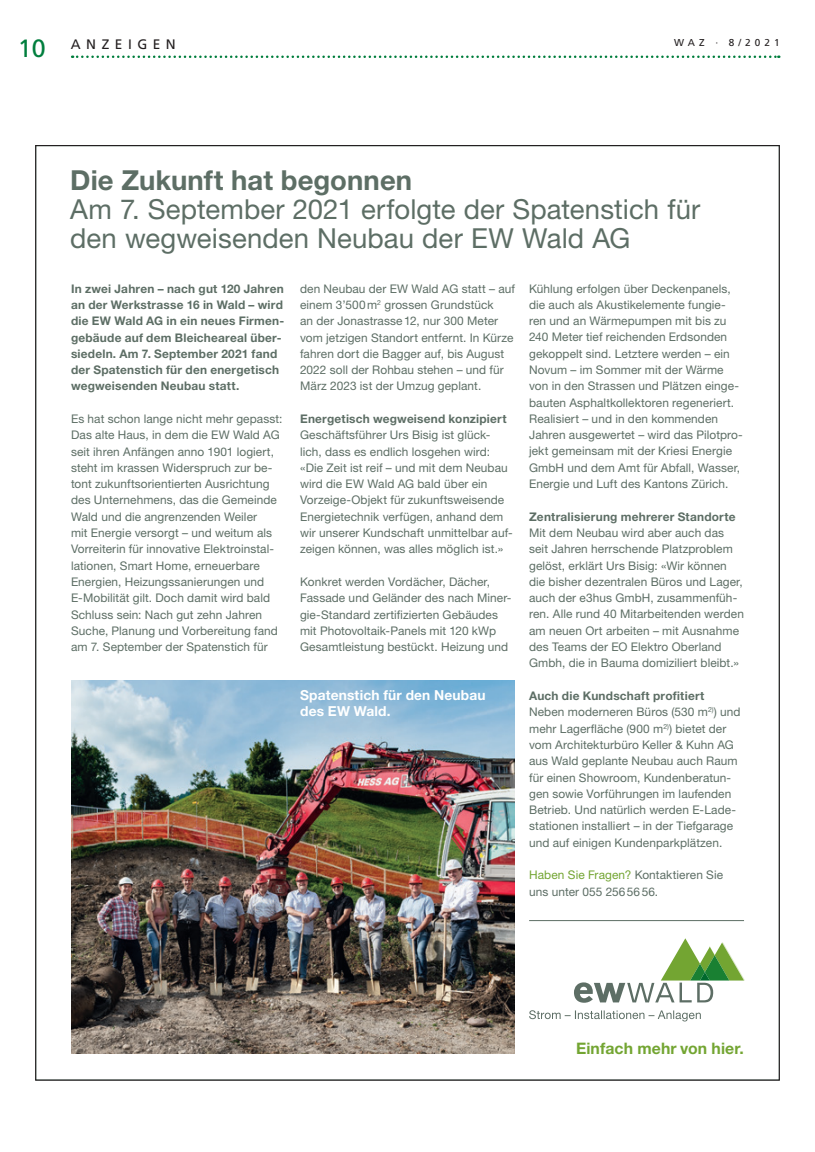
<style>
.page{position:relative;width:815px;height:1152px;background:#fff}
.page>*{position:absolute;margin:0;border:0;box-sizing:border-box;transform-origin:0 0}
.t1{font:27.62px/28.9px "Helvetica Neue LT Std";letter-spacing:.005em;color:#5d6e65}
.t2{font:700 27.62px "Helvetica Neue LT Std";letter-spacing:.005em;color:#5d6e65}
.t3{font:700 15.88px "Helvetica Neue LT Std";letter-spacing:.005em;color:#73a532}
.t4{font:700 13.75px/16.2px "Helvetica Neue LT Std";letter-spacing:.01em;color:#fff}
.t5{font:13.75px "Frutiger LT Std";letter-spacing:.4em;color:#231f20}
.t6{font:11.88px/16.2px "Helvetica Neue LT Std";letter-spacing:.005em;color:#5d6e65}
.t7{font:700 11.88px/16.2px "Helvetica Neue LT Std";letter-spacing:.015em;color:#5d6e65}
.t8{font:10px "Frutiger LT Std";letter-spacing:.4em;color:#231f20}
.s1{font-size:25px;color:#007e3d}
.s2{font-weight:700}
.s3{color:#73a532}
</style>
<div class="page">
<hr style="left:814px;top:0;width:1px;height:1152px;background:#ddebe1">
<svg style="left:72px;top:56px;width:707px;height:2px"></svg>
<img style="left:71px;top:680px;width:444px;height:373px">
<svg style="left:529px;top:1010px;width:172px;height:11px"></svg>
<svg style="left:574px;top:938px;width:170px;height:64px"></svg>
<hr style="left:529px;top:920px;width:215px;height:1px;background:#5d6e65">
<p class="t5" style="left:18px;top:36px;width:160px"><span class="s1">10</span> ANZEIGEN</p>
<p class="t8" style="left:674px;top:37px;width:107px">WAZ · 8/2021</p>
<h1 class="t2" style="left:70px;top:163px;width:344px">Die Zukunft hat begonnen</h1>
<h1 class="t1" style="left:70px;top:194px;width:632px">Am 7. September 2021 erfolgte der Spatenstich für den wegweisenden Neubau der EW Wald AG</h1>
<p class="t7" style="left:71px;top:280px;width:215px">In zwei Jahren – nach gut 120 Jahren an der Werkstrasse 16 in Wald – wird die EW Wald AG in ein neues Firmen&shy;gebäude auf dem Bleicheareal über&shy;siedeln. Am 7. September 2021 fand der Spatenstich für den energetisch wegweisenden Neubau statt.</p>
<p class="t6" style="left:71px;top:410px;width:213px">Es hat schon lange nicht mehr gepasst:<br>Das alte Haus, in dem die EW Wald AG seit ihren Anfängen anno 1901 logiert, steht im krassen Widerspruch zur be&shy;tont zukunftsorientierten Ausrichtung des Unternehmens, das die Gemeinde Wald und die angrenzenden Weiler<br>mit Energie versorgt – und weitum als Vorreiterin für innovative Elektroinstal&shy;lationen, Smart Home, erneuerbare Energien, Heizungssanierungen und E-Mobilität gilt. Doch damit wird bald Schluss sein: Nach gut zehn Jahren Suche, Planung und Vorbereitung fand am 7. September der Spatenstich für</p>
<p class="t6" style="left:300px;top:280px;width:216px">den Neubau der EW Wald AG statt – auf einem 3’500 m<sup>2</sup> grossen Grundstück<br>an der Jonastrasse 12, nur 300 Meter vom jetzigen Standort entfernt. In Kürze fahren dort die Bagger auf, bis August 2022 soll der Rohbau stehen – und für März 2023 ist der Umzug geplant.</p>
<p class="t7" style="left:300px;top:410px;width:208px">Energetisch wegweisend konzipiert</p>
<p class="t6" style="left:300px;top:427px;width:214px">Geschäftsführer Urs Bisig ist glück&shy;lich, dass es endlich losgehen wird: «Die Zeit ist reif – und mit dem Neubau wird die EW Wald AG bald über ein Vorzeige-Objekt für zukunftsweisende Energietechnik verfügen, anhand dem wir unserer Kundschaft unmittelbar auf&shy;zeigen können, was alles möglich ist.»</p>
<p class="t6" style="left:300px;top:573px;width:213px">Konkret werden Vordächer, Dächer, Fassade und Geländer des nach Miner&shy;gie-Standard zertifizierten Gebäudes mit Photovoltaik-Panels mit 120 kWp Gesamtleistung bestückt. Heizung und</p>
<p class="t6" style="left:529px;top:280px;width:215px">Kühlung erfolgen über Deckenpanels, die auch als Akustikelemente fungie&shy;ren und an Wärmepumpen mit bis zu 240 Meter tief reichenden Erdsonden gekoppelt sind. Letztere werden – ein Novum – im Sommer mit der Wärme von in den Strassen und Plätzen einge&shy;bauten Asphaltkollektoren regeneriert.<br>Realisiert – und in den kommenden Jahren ausgewertet – wird das Pilotpro&shy;jekt gemeinsam mit der Kriesi Energie GmbH und dem Amt für Abfall, Wasser, Energie und Luft des Kantons Zürich.</p>
<p class="t7" style="left:529px;top:508px;width:208px">Zentralisierung mehrerer Standorte</p>
<p class="t6" style="left:529px;top:524px;width:216px">Mit dem Neubau wird aber auch das seit Jahren herrschende Platzproblem gelöst, erklärt Urs Bisig: «Wir können die bisher dezentralen Büros und Lager, auch der e3hus GmbH, zusammenfüh&shy;ren. Alle rund 40 Mitarbeitenden werden am neuen Ort arbeiten – mit Ausnahme des Teams der EO Elektro Oberland Gmbh, die in Bauma domiziliert bleibt.»</p>
<p class="t6" style="left:529px;top:687px;width:213px"><span class="s2">Auch die Kundschaft profitiert </span>Neben moderneren Büros (530 m<sup>2)</sup>) und mehr Lagerfläche (900 m<sup>2)</sup>) bietet der vom Architekturbüro Keller &amp; Kuhn AG aus Wald geplante Neubau auch Raum für einen Showroom, Kundenberatun&shy;gen sowie Vorführungen im laufenden Betrieb. Und natürlich werden E-Lade&shy;stationen installiert – in der Tiefgarage und auf einigen Kundenparkplätzen.</p>
<p class="t6" style="left:529px;top:867px;width:195px"><span class="s3">Haben Sie Fragen?</span> Kontaktieren Sie uns unter 055 256 56 56.</p>
<p class="t4" style="left:300px;top:686px;width:187px">Spatenstich für den Neubau des EW Wald.</p>
<h2 class="t3" style="left:576px;top:1038px;width:169px">Einfach mehr von hier.</h2>
</div>
